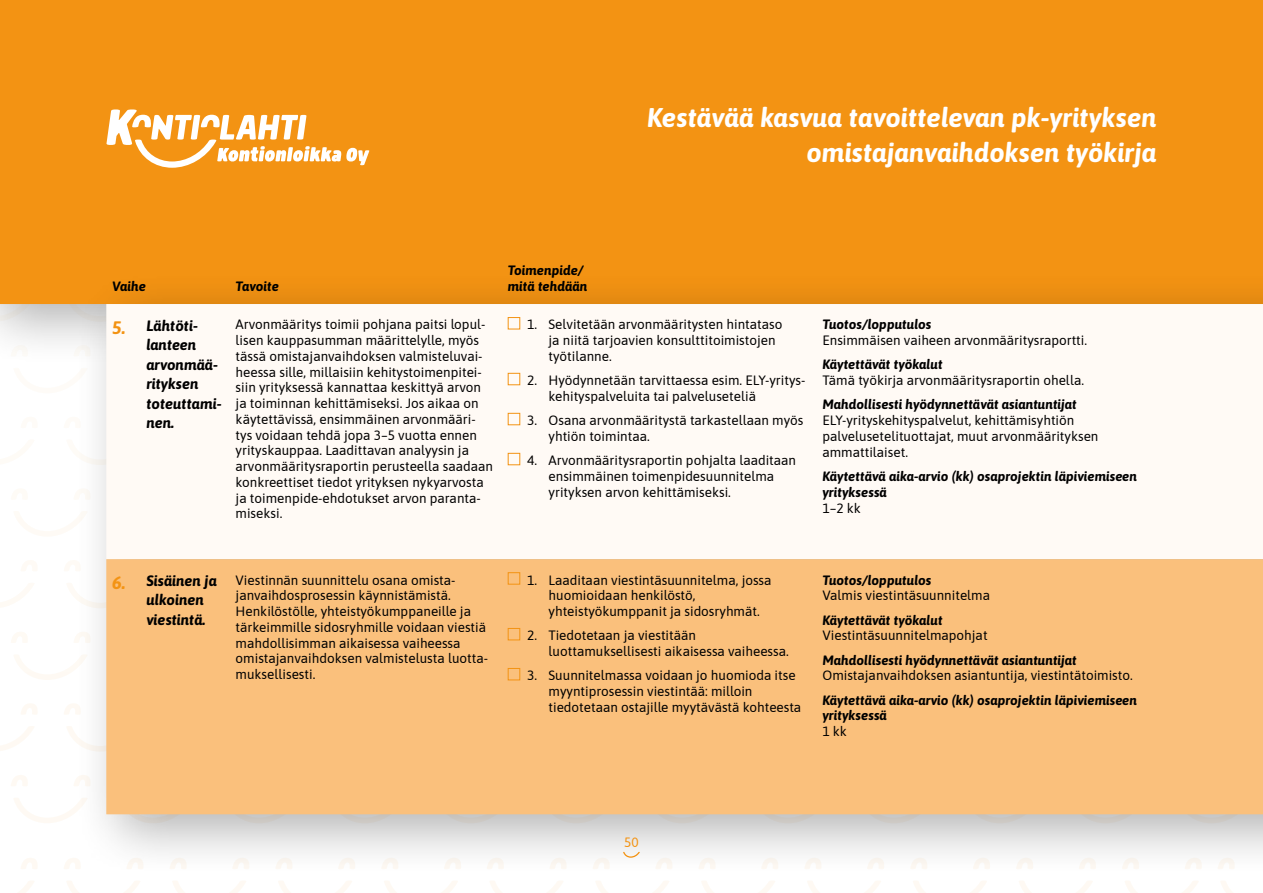
<style>
.page{position:relative;width:1263px;height:893px;background:#fff}
.page>*{position:absolute;margin:0;border:0;box-sizing:border-box;transform-origin:0 0}
.t1{font:italic 700 27px/34.5px "Asap";color:#fff;text-align:right}
.t2{font:italic 700 15px/19.5px "Asap";color:#000}
.t3{font:13.5px/15.8px "Asap";color:#000}
.t4{font:italic 700 13.5px/15.8px "Asap";color:#000}
.t5{font:13.5px "Asap";color:#f39313}
.s1{font-size:18px;color:#f39313}
</style>
<div class="page">
<svg style="left:0;top:597px;width:22px;height:10px"></svg>
<svg style="left:0;top:726px;width:34px;height:25px"></svg>
<svg style="left:21px;top:704px;width:16px;height:10px"></svg>
<svg style="left:67px;top:726px;width:7px;height:14px"></svg>
<svg style="left:64px;top:704px;width:10px;height:10px"></svg>
<svg style="left:173px;top:881px;width:73px;height:12px"></svg>
<svg style="left:18px;top:881px;width:16px;height:12px"></svg>
<svg style="left:21px;top:858px;width:16px;height:11px"></svg>
<svg style="left:278px;top:881px;width:74px;height:12px"></svg>
<svg style="left:67px;top:881px;width:73px;height:12px"></svg>
<svg style="left:64px;top:858px;width:10px;height:11px"></svg>
<svg style="left:384px;top:881px;width:74px;height:12px"></svg>
<svg style="left:14px;top:655px;width:60px;height:25px"></svg>
<svg style="left:11px;top:632px;width:16px;height:11px"></svg>
<svg style="left:14px;top:798px;width:60px;height:25px"></svg>
<svg style="left:11px;top:775px;width:16px;height:11px"></svg>
<svg style="left:596px;top:881px;width:73px;height:12px"></svg>
<svg style="left:490px;top:881px;width:73px;height:12px"></svg>
<svg style="left:913px;top:881px;width:74px;height:12px"></svg>
<svg style="left:702px;top:881px;width:73px;height:12px"></svg>
<svg style="left:1019px;top:881px;width:73px;height:12px"></svg>
<svg style="left:807px;top:881px;width:74px;height:12px"></svg>
<svg style="left:1125px;top:881px;width:73px;height:12px"></svg>
<svg style="left:1221px;top:881px;width:12px;height:12px"></svg>
<div style="left:0;top:196px;width:1263px;height:108px;background:#f39313"></div>
<div style="left:0;top:0;width:1263px;height:196px;background:#f39313"></div>
<svg style="left:106px;top:109px;width:263px;height:59px"></svg>
<div style="left:74px;top:271px;width:1189px;height:606px;background:#000;opacity:.3"></div>
<div style="left:106px;top:304px;width:1157px;height:255px;background:#fffaf5"></div>
<div style="left:106px;top:559px;width:1157px;height:255px;background:#fac07c"></div>
<div style="left:508px;top:317px;width:12px;height:12px;border:1px solid #f39313"></div>
<div style="left:508px;top:373px;width:12px;height:12px;border:1px solid #f39313"></div>
<div style="left:508px;top:413px;width:12px;height:12px;border:1px solid #f39313"></div>
<div style="left:508px;top:453px;width:12px;height:12px;border:1px solid #f39313"></div>
<div style="left:508px;top:572px;width:12px;height:12px;border:1px solid #f39313"></div>
<div style="left:508px;top:628px;width:12px;height:12px;border:1px solid #f39313"></div>
<div style="left:508px;top:668px;width:12px;height:12px;border:1px solid #f39313"></div>
<svg style="left:623px;top:852px;width:17px;height:6px"></svg>
<p class="t4" style="left:112px;top:278px;width:35px">Vaihe</p>
<p class="t4" style="left:236px;top:278px;width:45px">Tavoite</p>
<p class="t4" style="left:508px;top:261px;width:81px;line-height:16.5px">Toimenpide/ mitä tehdään</p>
<h1 class="t1" style="left:647px;top:99px;width:511px">Kestävää kasvua tavoittelevan pk-yrityksen omistajanvaihdoksen työkirja</h1>
<p class="t2" style="left:146px;top:315px;width:77px;text-indent:-34px"><span class="s1">5.</span> Lähtöti&shy;lanteen arvonmää&shy;rityksen toteuttami&shy;nen.</p>
<p class="t3" style="left:236px;top:316px;width:259px">Arvonmääritys toimii pohjana paitsi lopul&shy;lisen kauppasumman määrittelylle, myös tässä omistajanvaihdoksen valmisteluvai&shy;heessa sille, millaisiin kehitystoimenpitei&shy;siin yrityksessä kannattaa keskittyä arvon ja toiminnan kehittämiseksi. Jos aikaa on käytettävissä, ensimmäinen arvonmääri&shy;tys voidaan tehdä jopa 3–5 vuotta ennen yrityskauppaa. Laadittavan analyysin ja arvonmääritysraportin perusteella saadaan konkreettiset tiedot yrityksen nykyarvosta ja toimenpide-ehdotukset arvon paranta&shy;miseksi.</p>
<p class="t3" style="left:549px;top:316px;width:235px;text-indent:-21px">1. Selvitetään arvonmääritysten hintataso ja niitä tarjoavien konsulttitoimistojen työtilanne.</p>
<p class="t3" style="left:549px;top:372px;width:258px;text-indent:-21px">2. Hyödynnetään tarvittaessa esim. ELY-yritys&shy;kehityspalveluita tai palveluseteliä</p>
<p class="t3" style="left:549px;top:412px;width:256px;text-indent:-21px">3. Osana arvonmääritystä tarkastellaan myös yhtiön toimintaa.</p>
<p class="t3" style="left:549px;top:452px;width:249px;text-indent:-21px">4. Arvonmääritysraportin pohjalta laaditaan ensimmäinen toimenpidesuunnitelma yrityksen arvon kehittämiseksi.</p>
<p class="t4" style="left:822px;top:316px;width:110px">Tuotos/lopputulos</p>
<p class="t3" style="left:822px;top:332px;width:266px">Ensimmäisen vaiheen arvonmääritysraportti.</p>
<p class="t4" style="left:822px;top:356px;width:122px">Käytettävät työkalut</p>
<p class="t3" style="left:822px;top:372px;width:263px">Tämä työkirja arvonmääritysraportin ohella.</p>
<p class="t4" style="left:822px;top:396px;width:256px">Mahdollisesti hyödynnettävät asiantuntijat</p>
<p class="t3" style="left:822px;top:412px;width:277px">ELY-yrityskehityspalvelut, kehittämisyhtiön palvelusetelituottajat, muut arvonmäärityksen ammattilaiset.</p>
<p class="t4" style="left:822px;top:468px;width:316px">Käytettävä aika-arvio (kk) osaprojektin läpiviemiseen yrityksessä</p>
<p class="t3" style="left:822px;top:499px;width:40px">1–2 kk</p>
<p class="t2" style="left:146px;top:570px;width:72px;text-indent:-34px"><span class="s1">6.</span> Sisäinen ja ulkoinen viestintä.</p>
<p class="t3" style="left:236px;top:571px;width:254px">Viestinnän suunnittelu osana omista&shy;janvaihdosprosessin käynnistämistä.<br>Henkilöstölle, yhteistyökumppaneille ja tärkeimmille sidosryhmille voidaan viestiä mahdollisimman aikaisessa vaiheessa omistajanvaihdoksen valmistelusta luotta&shy;muksellisesti.</p>
<p class="t3" style="left:549px;top:571px;width:224px;text-indent:-21px">1. Laaditaan viestintäsuunnitelma, jossa huomioidaan henkilöstö, yhteistyökumppanit ja sidosryhmät.</p>
<p class="t3" style="left:549px;top:627px;width:242px;text-indent:-21px">2. Tiedotetaan ja viestitään luottamuksellisesti aikaisessa vaiheessa.</p>
<p class="t3" style="left:549px;top:667px;width:254px;text-indent:-21px">3. Suunnitelmassa voidaan jo huomioda itse myyntiprosessin viestintää: milloin tiedotetaan ostajille myytävästä kohteesta</p>
<p class="t4" style="left:822px;top:571px;width:110px">Tuotos/lopputulos</p>
<p class="t3" style="left:822px;top:587px;width:169px">Valmis viestintäsuunnitelma</p>
<p class="t4" style="left:822px;top:611px;width:122px">Käytettävät työkalut</p>
<p class="t3" style="left:822px;top:627px;width:167px">Viestintäsuunnitelmapohjat</p>
<p class="t4" style="left:822px;top:651px;width:256px">Mahdollisesti hyödynnettävät asiantuntijat</p>
<p class="t3" style="left:822px;top:667px;width:312px">Omistajanvaihdoksen asiantuntija, viestintätoimisto.</p>
<p class="t4" style="left:822px;top:691px;width:316px">Käytettävä aika-arvio (kk) osaprojektin läpiviemiseen yrityksessä</p>
<p class="t3" style="left:822px;top:723px;width:26px">1 kk</p>
<p class="t5" style="left:624px;top:833px;width:16px">50</p>
</div>
